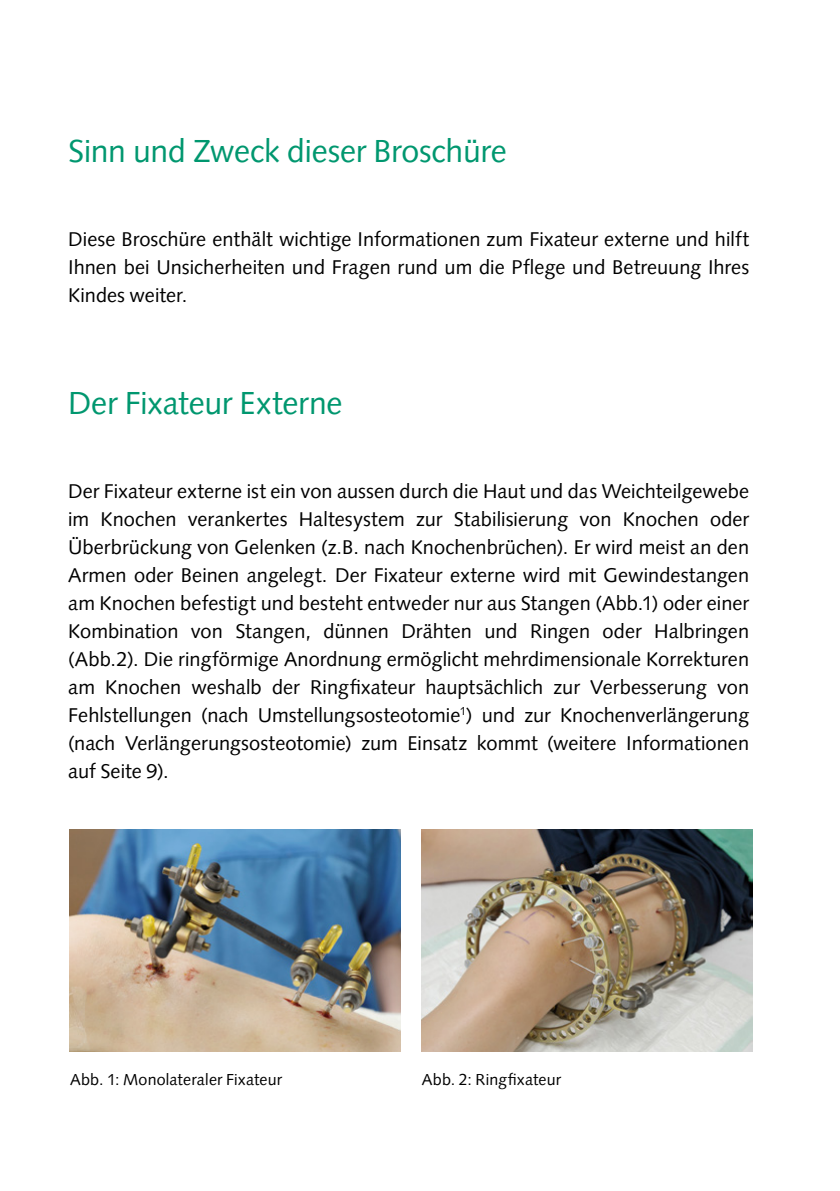
<style>
.page{position:relative;width:840px;height:1191px;background:#fff}
.page>*{position:absolute;margin:0;border:0;box-sizing:border-box;transform-origin:0 0}
.t1{font:32px "Syntax LT Pro";letter-spacing:-.01em;color:#00976f}
.t2{font:20px/28px "Syntax LT Pro";color:#000;text-align:justify}
.t3{font:16px "Syntax LT Pro";letter-spacing:.01em;color:#000}
</style>
<div class="page">
<img style="left:421px;top:829px;width:330px;height:222px">
<img style="left:69px;top:829px;width:331px;height:222px">
<h1 class="t1" style="left:68px;top:132px;width:440px">Sinn und Zweck dieser Broschüre</h1>
<p class="t2" style="left:68px;top:225px;width:682px">Diese Broschüre enthält wichtige Informationen zum Fixateur externe und hilft Ihnen bei Unsicherheiten und Fragen rund um die Pflege und Betreuung Ihres Kindes weiter.</p>
<h1 class="t1" style="left:68px;top:384px;width:276px">Der Fixateur Externe</h1>
<p class="t2" style="left:68px;top:477px;width:682px">Der Fixateur externe ist ein von aussen durch die Haut und das Weichteilgewebe im Knochen verankertes Haltesystem zur Stabilisierung von Knochen oder Überbrückung von Gelenken (z.B. nach Knochenbrüchen). Er wird meist an den Armen oder Beinen angelegt. Der Fixateur externe wird mit Gewindestangen am Knochen befestigt und besteht entweder nur aus Stangen (Abb.1) oder einer Kombination von Stangen, dünnen Drähten und Ringen oder Halbringen (Abb.2). Die ringförmige Anordnung ermöglicht mehrdimensionale Korrekturen am Knochen weshalb der Ringfixateur hauptsächlich zur Verbesserung von Fehlstellungen (nach Umstellungsosteotomie<sup>1</sup>) und zur Knochenverlängerung (nach Verlängerungsosteotomie) zum Einsatz kommt (weitere Informationen auf Seite 9).</p>
<p class="t3" style="left:70px;top:1070px;width:213px">Abb. 1: Monolateraler Fixateur</p>
<p class="t3" style="left:422px;top:1070px;width:140px">Abb. 2: Ringfixateur</p>
</div>
